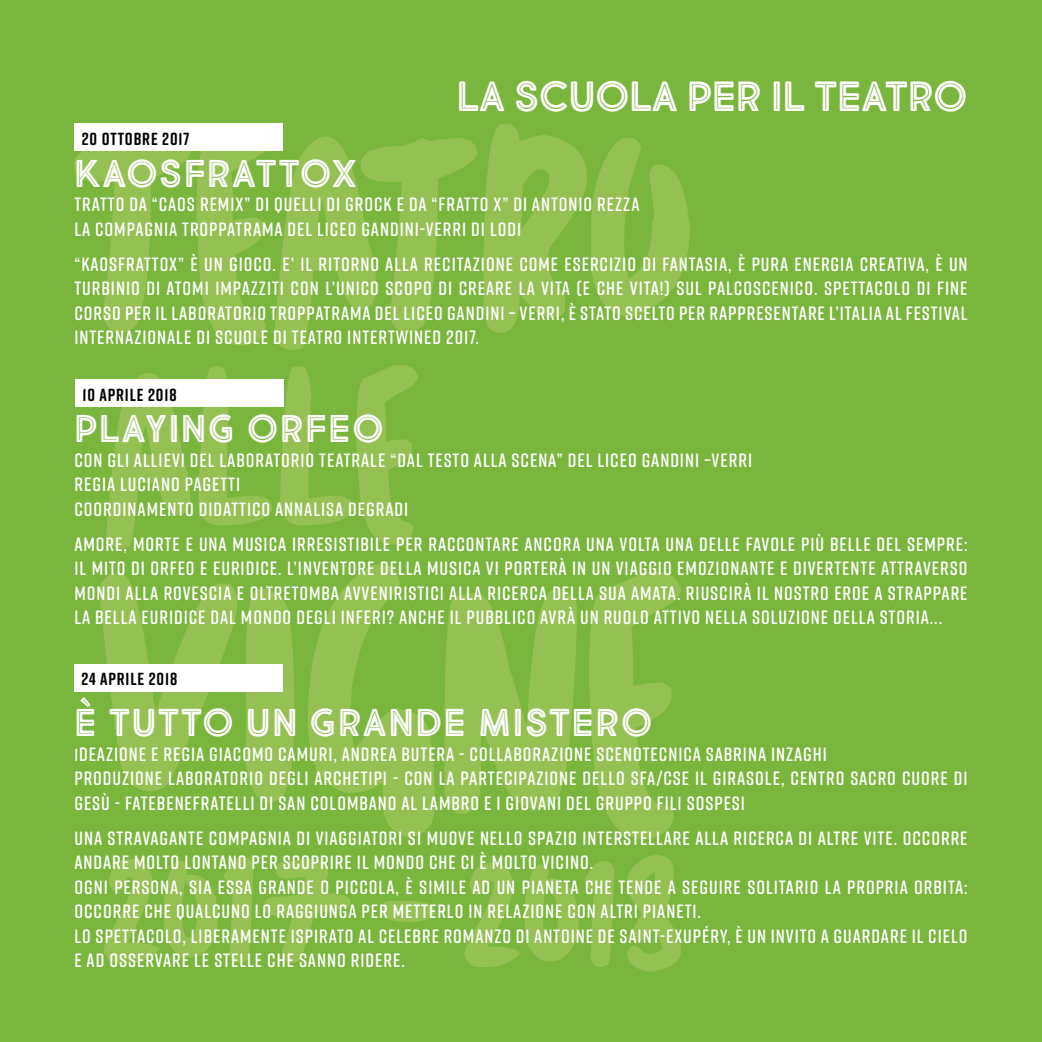
<style>
.page{position:relative;width:1042px;height:1042px;background:#79b63e}
.page>*{position:absolute;margin:0;border:0;box-sizing:border-box;transform-origin:0 0}
.t1{font:700 42px "Market Fresh Inline";color:#fff}
.t2{font:700 38.5px "Market Fresh Inline";letter-spacing:.05em;color:#fff}
.t3{font:600 19.25px/24.5px "Rift Soft";letter-spacing:.05em;color:#fff}
.t4{font:700 17.5px "Rift Soft";letter-spacing:.05em;color:#000}
.s1{font-size:17.5px}
</style>
<div class="page">
<svg style="left:99px;top:564px;width:582px;height:275px"></svg>
<svg style="left:106px;top:365px;width:312px;height:183px"></svg>
<svg style="left:74px;top:124px;width:616px;height:226px"></svg>
<svg style="left:104px;top:857px;width:247px;height:106px"></svg>
<svg style="left:464px;top:855px;width:217px;height:117px"></svg>
<svg style="left:381px;top:901px;width:54px;height:21px"></svg>
<div style="left:74px;top:124px;width:209px;height:27px;background:#fff"></div>
<div style="left:75px;top:379px;width:209px;height:28px;background:#fff"></div>
<div style="left:74px;top:664px;width:209px;height:27px;background:#fff"></div>
<p class="t4" style="left:82px;top:126px;width:109px">20 OTTOBRE 2017</p>
<h1 class="t1" style="left:457px;top:64px;width:512px">LA SCUOLA pER IL TEATRO</h1>
<h2 class="t2" style="left:74px;top:144px;width:284px">KAOSFRATTOX</h2>
<p class="t3" style="left:74px;top:192px;width:566px">TRATTO DA “CAOS REMIX” DI QUELLI DI GROCK E DA “FRATTO X” DI ANTONIO REZZA<br>LA COMPAGNIA TROPPATRAMA DEL LICEO GANDINI-VERRI DI LODI</p>
<p class="t3" style="left:74px;top:251px;width:895px;text-align:justify">“KAOSFRATTOX” È UN GIOCO. E’ IL RITORNO ALLA RECITAZIONE COME ESERCIZIO DI FANTASIA, È PURA ENERGIA CREATIVA, È UN TURBINIO DI ATOMI IMPAZZITI CON L’UNICO SCOPO DI CREARE LA VITA (E CHE VITA!) SUL PALCOSCENICO. SPETTACOLO DI FINE CORSO PER IL LABORATORIO TROPPATRAMA DEL LICEO GANDINI – VERRI, È STATO SCELTO PER RAPPRESENTARE L’ITALIA AL FESTIVAL INTERNAZIONALE DI SCUOLE DI TEATRO INTERTWINED 2017.</p>
<p class="t4" style="left:82px;top:382px;width:96px">10 APRILE 2018</p>
<h2 class="t2" style="left:74px;top:399px;width:311px">PLAYING ORFEO</h2>
<p class="t3" style="left:74px;top:447px;width:679px">CON GLI ALLIEVI DEL LABORATORIO TEATRALE “DAL TESTO ALLA SCENA” DEL LICEO GANDINI –VERRI<br>REGIA LUCIANO PAGETTI<br>COORDINAMENTO DIDATTICO ANNALISA DEGRADI</p>
<p class="t3" style="left:74px;top:531px;width:894px;text-align:justify">AMORE, MORTE E UNA MUSICA IRRESISTIBILE PER RACCONTARE ANCORA UNA VOLTA UNA DELLE FAVOLE PIÙ BELLE DEL SEMPRE:<br>IL MITO DI ORFEO E EURIDICE. L’INVENTORE DELLA MUSICA VI PORTERÀ IN UN VIAGGIO EMOZIONANTE E DIVERTENTE ATTRAVERSO MONDI ALLA ROVESCIA E OLTRETOMBA AVVENIRISTICI ALLA RICERCA DELLA SUA AMATA. RIUSCIRÀ IL NOSTRO EROE A STRAPPARE LA BELLA EURIDICE DAL MONDO DEGLI INFERI? ANCHE IL PUBBLICO AVRÀ UN RUOLO ATTIVO NELLA SOLUZIONE DELLA STORIA...</p>
<p class="t4" style="left:81px;top:666px;width:97px">24 APRILE 2018</p>
<h2 class="t2" style="left:74px;top:693px;width:579px">È TUTTO UN GRANDE MISTERO</h2>
<p class="t3" style="left:74px;top:741px;width:894px"><span class="s1">I</span>DEAZIONE E REGIA GIACOMO CAMURI, ANDREA BUTERA - COLLABORAZIONE SCENOTECNICA SABRINA INZAGHI<br>PRODUZIONE LABORATORIO DEGLI ARCHETIPI - CON LA PARTECIPAZIONE DELLO SFA/CSE IL GIRASOLE, CENTRO SACRO CUORE DI<br>GESÙ - FATEBENEFRATELLI DI SAN COLOMBANO AL LAMBRO E I GIOVANI DEL GRUPPO FILI SOSPESI</p>
<p class="t3" style="left:74px;top:825px;width:895px">UNA STRAVAGANTE COMPAGNIA DI VIAGGIATORI SI MUOVE NELLO SPAZIO INTERSTELLARE ALLA RICERCA DI ALTRE VITE. OCCORRE ANDARE MOLTO LONTANO PER SCOPRIRE IL MONDO CHE CI È MOLTO VICINO.<br>OGNI PERSONA, SIA ESSA GRANDE O PICCOLA, È SIMILE AD UN PIANETA CHE TENDE A SEGUIRE SOLITARIO LA PROPRIA ORBITA:<br>OCCORRE CHE QUALCUNO LO RAGGIUNGA PER METTERLO IN RELAZIONE CON ALTRI PIANETI.<br>LO SPETTACOLO, LIBERAMENTE ISPIRATO AL CELEBRE ROMANZO DI ANTOINE DE SAINT-EXUPÉRY, È UN INVITO A GUARDARE IL CIELO E AD OSSERVARE LE STELLE CHE SANNO RIDERE.</p>
</div>
